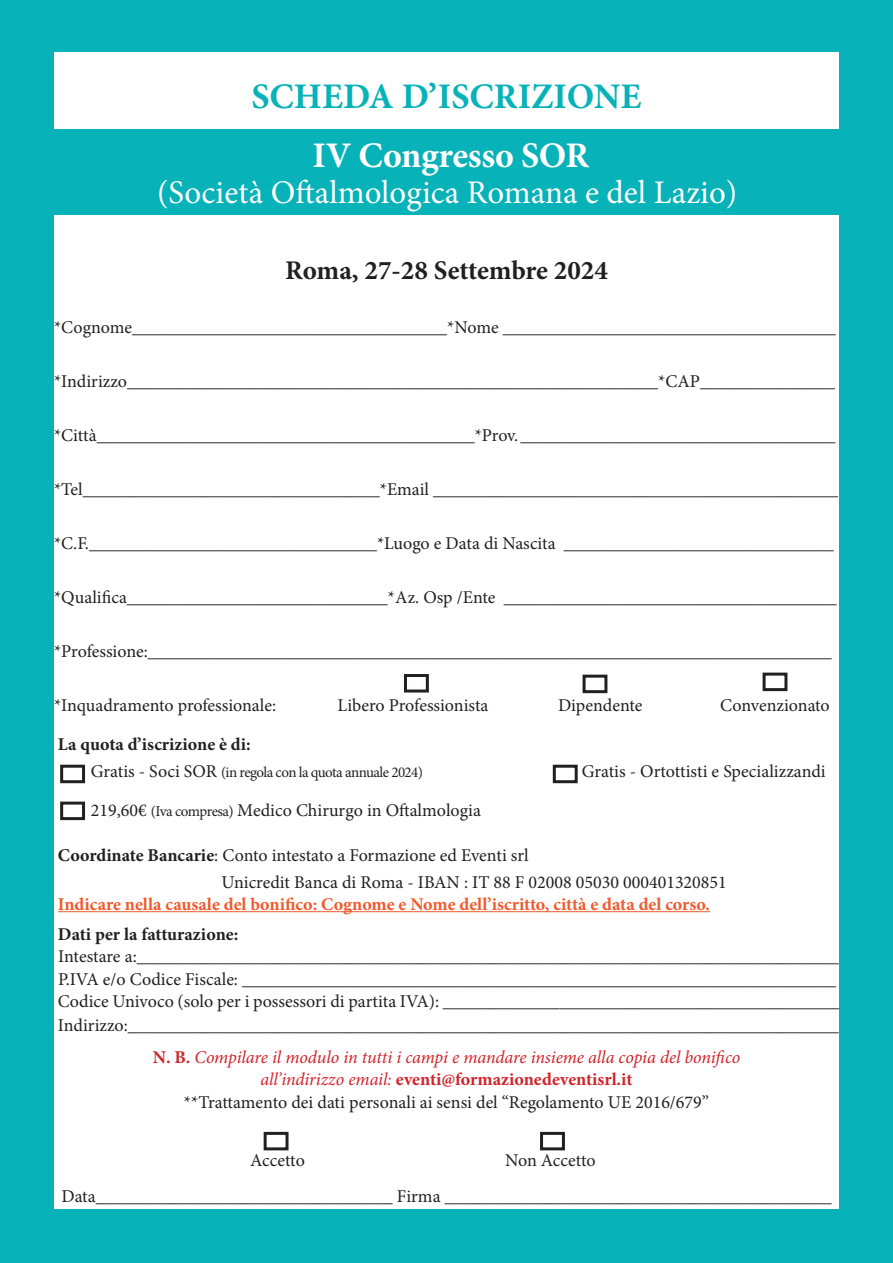
<style>
.page{position:relative;width:893px;height:1263px;background:#07b2b8}
.page>*{position:absolute;margin:0;border:0;box-sizing:border-box;transform-origin:0 0}
.t1{font:700 36px "Minion Pro";color:#07b2b8}
.t2{font:700 36px "Minion Pro";letter-spacing:-.01em;color:#fff}
.t3{font:33px "Minion Pro";color:#fff}
.t4{font:700 27px "Minion Pro";color:#231f20}
.t5{font:18px/23px "Minion Pro";color:#231f20}
.t6{font:italic 18px/22.4px "Minion Pro";letter-spacing:-.01em;color:#d1232a;text-align:center}
.t7{font:700 18px "Minion Pro";color:#f1592c}
.t8{font:700 18px "Minion Pro";color:#231f20}
.t9{font:15px "Minion Pro";letter-spacing:-.04em;color:#231f20}
.s1{font-size:18px}
.s2{font-size:15px}
.s3{font-weight:700}
.s4{font-weight:700;font-style:normal}
.s5{font-style:normal;color:#231f20}
</style>
<div class="page">
<div style="left:54px;top:52px;width:785px;height:1157px;background:#fff"></div>
<hr style="left:58px;top:911px;width:67px;height:1px;background:#f1592c">
<hr style="left:125px;top:911px;width:196px;height:1px;background:#f1592c">
<hr style="left:321px;top:911px;width:389px;height:1px;background:#f1592c">
<div style="left:540px;top:1132px;width:25px;height:18px;border:3px solid #231f20"></div>
<div style="left:264px;top:1132px;width:25px;height:18px;border:3px solid #231f20"></div>
<div style="left:45px;top:130px;width:804px;height:85px;background:#07b2b8"></div>
<div style="left:60px;top:765px;width:25px;height:18px;border:3px solid #231f20"></div>
<div style="left:404px;top:674px;width:25px;height:18px;border:3px solid #231f20"></div>
<div style="left:583px;top:675px;width:24px;height:18px;border:3px solid #231f20"></div>
<div style="left:763px;top:673px;width:24px;height:18px;border:3px solid #231f20"></div>
<div style="left:60px;top:801px;width:25px;height:19px;border:3px solid #231f20"></div>
<div style="left:553px;top:765px;width:25px;height:18px;border:3px solid #231f20"></div>
<h1 class="t1" style="left:251px;top:71px;width:392px">SCHEDA D’ISCRIZIONE</h1>
<h1 class="t2" style="left:312px;top:130px;width:278px">IV Congresso SOR</h1>
<h2 class="t3" style="left:157px;top:170px;width:582px">(Società Oftalmologica Romana e del Lazio)</h2>
<h3 class="t4" style="left:285px;top:251px;width:324px">Roma, 27-28 Settembre 2024</h3>
<p class="t5" style="left:54px;top:315px;width:783px">*Cognome___________________________________*Nome _____________________________________</p>
<p class="t5" style="left:54px;top:369px;width:782px">*Indirizzo___________________________________________________________*CAP_______________</p>
<p class="t5" style="left:54px;top:423px;width:783px">*Città__________________________________________*Prov.___________________________________</p>
<p class="t5" style="left:54px;top:477px;width:786px">*Tel_________________________________*Email _____________________________________________</p>
<p class="t5" style="left:54px;top:531px;width:781px">*C.F.________________________________*Luogo e Data di Nascita ______________________________</p>
<p class="t5" style="left:54px;top:585px;width:784px">*Qualifica_____________________________*Az. Osp /Ente _____________________________________</p>
<p class="t5" style="left:54px;top:639px;width:779px">*Professione:____________________________________________________________________________</p>
<p class="t5" style="left:54px;top:693px;width:224px">*Inquadramento professionale:</p>
<p class="t5" style="left:338px;top:693px;width:152px">Libero Professionista</p>
<p class="t5" style="left:558px;top:693px;width:86px">Dipendente</p>
<p class="t5" style="left:720px;top:693px;width:111px">Convenzionato</p>
<p class="t8" style="left:58px;top:732px;width:194px">La quota d’iscrizione è di:</p>
<p class="t9" style="left:91px;top:762px;width:334px"><span class="s1">Gratis - Soci SOR</span> (in regola con la quota annuale 2024)</p>
<p class="t5" style="left:582px;top:760px;width:245px">Gratis - Ortottisti e Specializzandi</p>
<p class="t5" style="left:91px;top:799px;width:392px">219,60€ <span class="s2">(Iva compresa)</span> Medico Chirurgo in Oftalmologia</p>
<p class="t5" style="left:222px;top:842px;width:507px;line-height:27px;text-indent:-164px"><span class="s3">Coordinate Bancarie</span>: Conto intestato a Formazione ed Eventi srl<br>Unicredit Banca di Roma - IBAN : IT 88 F 02008 05030 000401320851</p>
<p class="t7" style="left:58px;top:891px;width:654px">Indicare nella causale del bonifico: Cognome e Nome dell’iscritto, città e data del corso.</p>
<p class="t8" style="left:58px;top:921px;width:182px">Dati per la fatturazione:</p>
<p class="t5" style="left:58px;top:945px;width:783px">Intestare a:______________________________________________________________________________ P.IVA e/o Codice Fiscale: __________________________________________________________________ Codice Univoco (solo per i possessori di partita IVA): ____________________________________________ Indirizzo:_______________________________________________________________________________</p>
<p class="t6" style="left:153px;top:1046px;width:589px"><span class="s4">N. B.</span> Compilare il modulo in tutti i campi e mandare insieme alla copia del bonifico all’indirizzo email: <span class="s4">eventi@formazionedeventisrl.it<br></span><span class="s5">**Trattamento dei dati personali ai sensi del “Regolamento UE 2016/679”</span></p>
<p class="t5" style="left:61px;top:1142px;width:772px;line-height:36.6px;text-indent:444px">Non Accetto<br>Data_________________________________ Firma ___________________________________________</p>
<p class="t5" style="left:250px;top:1149px;width:56px">Accetto</p>
</div>
